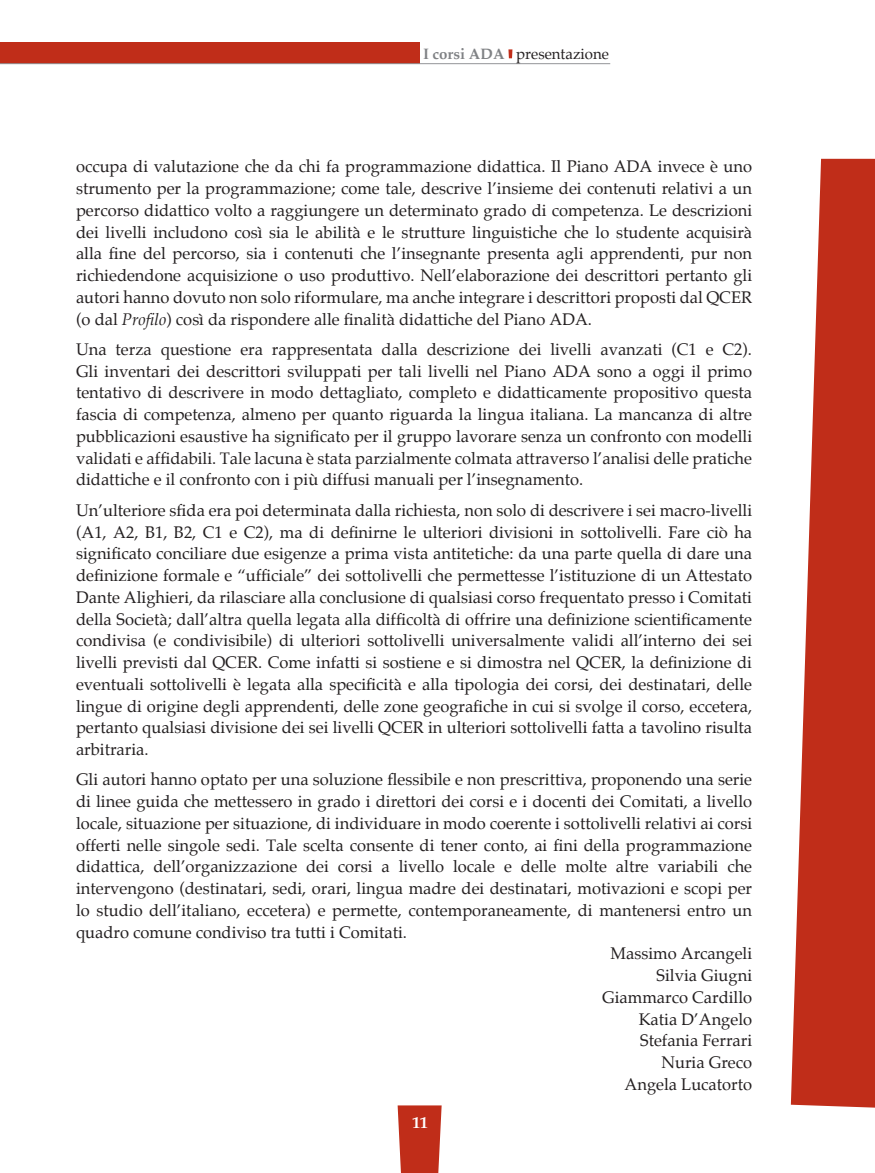
<style>
.page{position:relative;width:875px;height:1173px;background:#fff}
.page>*{position:absolute;margin:0;border:0;box-sizing:border-box;transform-origin:0 0}
.t1{font:16.5px/21.8px "Palatino";color:#231f20;text-align:justify}
.t2{font:700 16.5px "Palatino";color:#fff}
.t3{font:15px "Palatino";color:#231f20}
.s1{font-weight:700;color:#808285}
.s2{font-style:italic}
</style>
<div class="page">
<svg style="left:398px;top:1105px;width:44px;height:68px;background:#c53e2b"></svg>
<svg style="left:791px;top:159px;width:84px;height:949px;fill:#c02d19"></svg>
<div style="left:0;top:42px;width:420px;height:21px;background:#c02d19"></div>
<hr style="left:0;top:63px;width:610px;height:1px;background:#939598">
<svg style="left:508px;top:49px;width:4px;height:9px"></svg>
<p class="t3" style="left:423px;top:45px;width:187px"><span class="s1">I corsi ADA</span> presentazione</p>
<p class="t1" style="left:76px;top:156px;width:678px">occupa di valutazione che da chi fa programmazione didattica. Il Piano ADA invece è uno strumento per la programmazione; come tale, descrive l’insieme dei contenuti relativi a un percorso didattico volto a raggiungere un determinato grado di competenza. Le descrizioni dei livelli includono così sia le abilità e le strutture linguistiche che lo studente acquisirà alla fine del percorso, sia i contenuti che l’insegnante presenta agli apprendenti, pur non richiedendone acquisizione o uso produttivo. Nell’elaborazione dei descrittori pertanto gli autori hanno dovuto non solo riformulare, ma anche integrare i descrittori proposti dal QCER (o dal <span class="s2">Profilo</span>) così da rispondere alle finalità didattiche del Piano ADA.</p>
<p class="t1" style="left:76px;top:339px;width:678px">Una terza questione era rappresentata dalla descrizione dei livelli avanzati (C1 e C2).<br>Gli inventari dei descrittori sviluppati per tali livelli nel Piano ADA sono a oggi il primo tentativo di descrivere in modo dettagliato, completo e didatticamente propositivo questa fascia di competenza, almeno per quanto riguarda la lingua italiana. La mancanza di altre pubblicazioni esaustive ha significato per il gruppo lavorare senza un confronto con modelli validati e affidabili. Tale lacuna è stata parzialmente colmata attraverso l’analisi delle pratiche didattiche e il confronto con i più diffusi manuali per l’insegnamento.</p>
<p class="t1" style="left:76px;top:499px;width:678px">Un’ulteriore sfida era poi determinata dalla richiesta, non solo di descrivere i sei macro-livelli (A1, A2, B1, B2, C1 e C2), ma di definirne le ulteriori divisioni in sottolivelli. Fare ciò ha significato conciliare due esigenze a prima vista antitetiche: da una parte quella di dare una definizione formale e “ufficiale” dei sottolivelli che permettesse l’istituzione di un Attestato Dante Alighieri, da rilasciare alla conclusione di qualsiasi corso frequentato presso i Comitati della Società; dall’altra quella legata alla difficoltà di offrire una definizione scientificamente condivisa (e condivisibile) di ulteriori sottolivelli universalmente validi all’interno dei sei livelli previsti dal QCER. Come infatti si sostiene e si dimostra nel QCER, la definizione di eventuali sottolivelli è legata alla specificità e alla tipologia dei corsi, dei destinatari, delle lingue di origine degli apprendenti, delle zone geografiche in cui si svolge il corso, eccetera, pertanto qualsiasi divisione dei sei livelli QCER in ulteriori sottolivelli fatta a tavolino risulta arbitraria.</p>
<p class="t1" style="left:76px;top:769px;width:678px">Gli autori hanno optato per una soluzione flessibile e non prescrittiva, proponendo una serie</p>
<p class="t1" style="left:76px;top:791px;width:678px">di linee guida che mettessero in grado i direttori dei corsi e i docenti dei Comitati, a livello</p>
<p class="t1" style="left:76px;top:812px;width:678px">locale, situazione per situazione, di individuare in modo coerente i sottolivelli relativi ai corsi</p>
<p class="t1" style="left:76px;top:834px;width:678px">offerti nelle singole sedi. Tale scelta consente di tener conto, ai fini della programmazione</p>
<p class="t1" style="left:76px;top:856px;width:678px">didattica, dell’organizzazione dei corsi a livello locale e delle molte altre variabili che</p>
<p class="t1" style="left:76px;top:878px;width:678px">intervengono (destinatari, sedi, orari, lingua madre dei destinatari, motivazioni e scopi per</p>
<p class="t1" style="left:76px;top:899px;width:678px">lo studio dell’italiano, eccetera) e permette, contemporaneamente, di mantenersi entro un</p>
<p class="t1" style="left:76px;top:921px;width:332px">quadro comune condiviso tra tutti i Comitati.</p>
<p class="t1" style="left:611px;top:943px;width:143px">Massimo Arcangeli</p>
<p class="t1" style="left:656px;top:965px;width:97px">Silvia Giugni</p>
<p class="t1" style="left:602px;top:986px;width:151px">Giammarco Cardillo</p>
<p class="t1" style="left:639px;top:1008px;width:115px">Katia D’Angelo</p>
<p class="t1" style="left:640px;top:1030px;width:114px">Stefania Ferrari</p>
<p class="t1" style="left:661px;top:1052px;width:92px">Nuria Greco</p>
<p class="t1" style="left:624px;top:1073px;width:129px">Angela Lucatorto</p>
<p class="t2" style="left:412px;top:1113px;width:18px">11</p>
</div>
